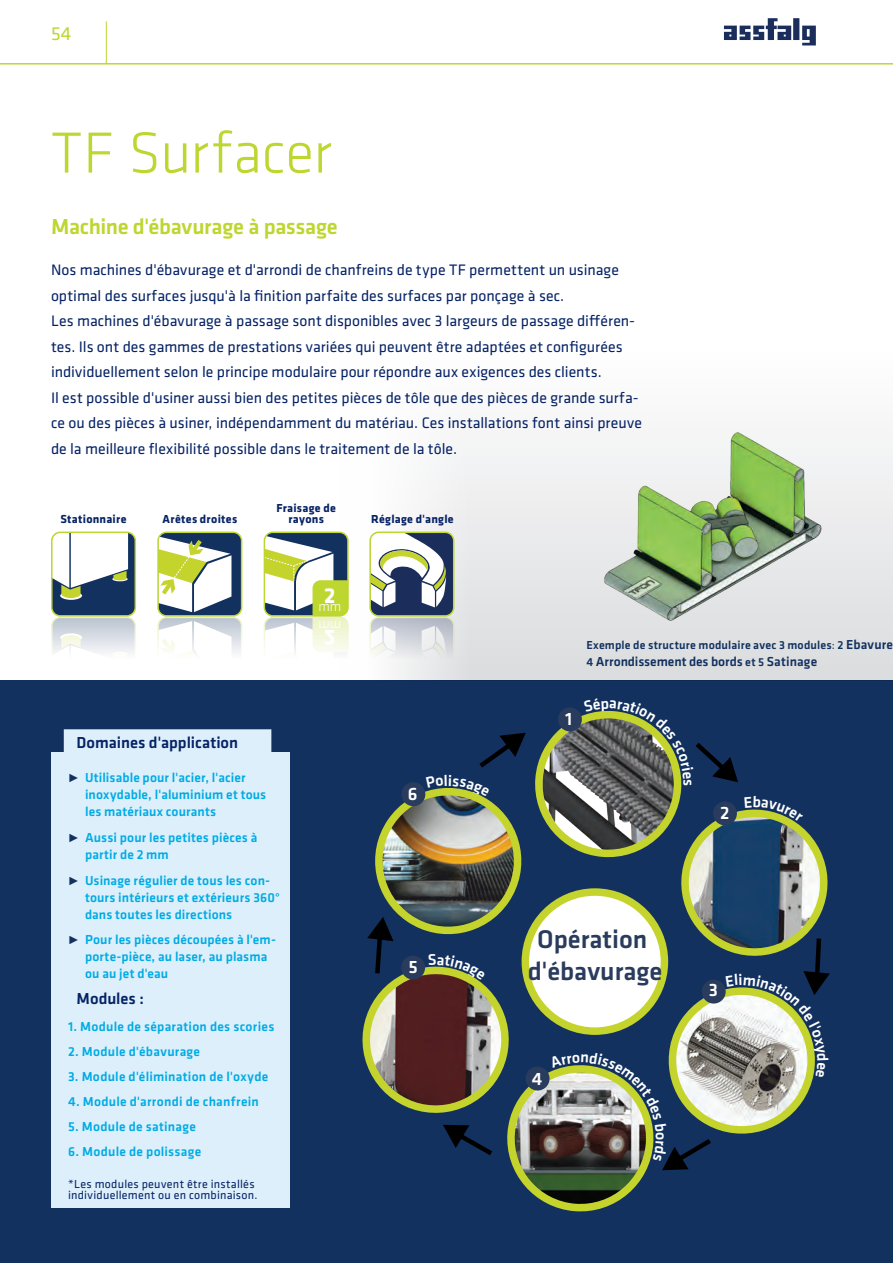
<style>
.page{position:relative;width:893px;height:1263px;background:#fff}
.page>*{position:absolute;margin:0;border:0;box-sizing:border-box;transform-origin:0 0}
.t1{font:300 60px "Klavika";letter-spacing:-.005em;color:#bed630}
.t2{font:500 26.55px/32px "Klavika";color:#2a3c5d;text-align:center}
.t3{font:500 22.5px "Klavika";letter-spacing:-.015em;color:#bed630}
.t4{font:19.5px "Klavika";color:#bed630}
.t5{font:500 18.6px "Klavika";color:#fff}
.t6{font:500 16.5px "Klavika";color:#052265}
.t7{font:15.75px/25.5px "Klavika";color:#052265}
.t8{font:300 13.95px "Klavika";color:#fff}
.t9{font:500 13.5px/17px "Klavika";letter-spacing:.01em;color:#00abe5}
.t10{font:500 13.5px "Klavika";color:#12315f}
.t11{font:12px/11.2px "Klavika";letter-spacing:.02em;color:#052265}
.t12{font:700 12px/11.2px "Klavika";letter-spacing:.025em;color:#052265;text-align:center}
.t13{font:500 12px "Klavika";letter-spacing:.015em;color:#12315f}
.s1{font-size:16.5px;color:#12315f}
.s2{font-weight:400}
.s3{font-size:13.5px}
.s4{font-size:12px}
</style>
<div class="page">
<div style="left:0;top:680px;width:893px;height:583px;background:#12315f"></div>
<div style="left:51px;top:753px;width:238px;height:455px;background:#dceffa"></div>
<div style="left:340px;top:349px;width:553px;height:331px;background:linear-gradient(to bottom,#fff,#dbdcdf)"></div>
<hr style="left:0;top:63px;width:893px;height:2px;background:#bed630">
<img style="left:724px;top:18px;width:92px;height:28px">
<hr style="left:106px;top:21px;width:1px;height:43px;background:#bed630">
<img style="left:870px;top:64px;width:23px;height:583px">
<img style="left:592px;top:429px;width:244px;height:103px">
<div style="left:52px;top:532px;width:83px;height:84px;background:#12315f;border-radius:9px"></div>
<svg style="left:60px;top:592px;width:22px;height:8px"></svg>
<svg style="left:54px;top:534px;width:74px;height:64px"></svg>
<div style="left:51px;top:531px;width:85px;height:86px;border:2px solid #bed630;border-radius:9px"></div>
<svg style="left:52px;top:617px;width:83px;height:84px"></svg>
<svg style="left:60px;top:633px;width:22px;height:8px"></svg>
<svg style="left:54px;top:635px;width:74px;height:64px"></svg>
<div style="left:51px;top:617px;width:85px;height:85px;border:2px solid #bed630;border-radius:9px"></div>
<div style="left:158px;top:532px;width:84px;height:84px;background:#12315f;border-radius:9px"></div>
<svg style="left:160px;top:535px;width:71px;height:77px"></svg>
<div style="left:157px;top:531px;width:85px;height:86px;border:2px solid #bed630;border-radius:9px"></div>
<svg style="left:158px;top:617px;width:84px;height:84px"></svg>
<svg style="left:160px;top:621px;width:71px;height:77px"></svg>
<div style="left:157px;top:617px;width:85px;height:85px;border:2px solid #bed630;border-radius:9px"></div>
<div style="left:64px;top:729px;width:207px;height:24px;background:#dceffa"></div>
<svg style="left:264px;top:532px;width:579px;height:679px"></svg>
<p class="t4" style="left:51px;top:23px;width:22px">54</p>
<h1 class="t1" style="left:51px;top:120px;width:283px">TF Surfacer</h1>
<h3 class="t3" style="left:51px;top:214px;width:288px">Machine d'ébavurage à passage</h3>
<p class="t7" style="left:51px;top:258px;width:592px">Nos machines d'ébavurage et d'arrondi de chanfreins de type TF permettent un usinage optimal des surfaces jusqu'à la finition parfaite des surfaces par ponçage à sec.<br>Les machines d'ébavurage à passage sont disponibles avec 3 largeurs de passage différen&shy;tes. Ils ont des gammes de prestations variées qui peuvent être adaptées et configurées individuellement selon le principe modulaire pour répondre aux exigences des clients.<br>Il est possible d'usiner aussi bien des petites pièces de tôle que des pièces de grande surfa&shy;ce ou des pièces à usiner, indépendamment du matériau. Ces installations font ainsi preuve de la meilleure flexibilité possible dans le traitement de la tôle.</p>
<p class="t12" style="left:276px;top:502px;width:61px">Fraisage de rayons</p>
<p class="t12" style="left:61px;top:514px;width:67px">Stationnaire</p>
<p class="t12" style="left:162px;top:514px;width:76px">Arêtes droites</p>
<p class="t12" style="left:371px;top:514px;width:84px">Réglage d'angle</p>
<p class="t8" style="left:318px;top:599px;width:24px"><sup>2</sup>m m</p>
<p class="t6" style="left:77px;top:734px;width:163px">Domaines d'application</p>
<p class="t9" style="left:85px;top:770px;width:183px;text-indent:-17px"><span class="s1">˭</span> Utilisable pour l'acier, l'acier inoxydable, l'aluminium et tous les matériaux courants</p>
<p class="t9" style="left:85px;top:829px;width:174px;text-indent:-17px"><span class="s1">˭</span> Aussi pour les petites pièces à partir de 2 mm</p>
<p class="t9" style="left:85px;top:872px;width:197px;text-indent:-17px"><span class="s1">˭</span> Usinage régulier de tous les con&shy;tours intérieurs et extérieurs 360° dans toutes les directions</p>
<p class="t9" style="left:85px;top:931px;width:192px;text-indent:-17px"><span class="s1">˭</span> Pour les pièces découpées à l'em&shy;porte-pièce, au laser, au plasma ou au jet d'eau</p>
<p class="t6" style="left:77px;top:989px;width:69px">Modules :</p>
<p class="t9" style="left:68px;top:1018px;width:208px">1. Module de séparation des scories</p>
<p class="t9" style="left:68px;top:1043px;width:134px">2. Module d'ébavurage</p>
<p class="t9" style="left:68px;top:1068px;width:202px">3. Module d'élimination de l'oxyde</p>
<p class="t9" style="left:68px;top:1093px;width:192px">4. Module d'arrondi de chanfrein</p>
<p class="t9" style="left:68px;top:1118px;width:129px">5. Module de satinage</p>
<p class="t9" style="left:68px;top:1143px;width:135px">6. Module de polissage</p>
<p class="t11" style="left:68px;top:1178px;width:191px">*Les modules peuvent être installés individuellement ou en combinaison.</p>
<p class="t5" style="left:408px;top:783px;width:11px">6</p>
<p class="t5" style="left:408px;top:957px;width:11px">5</p>
<p class="t13" style="left:586px;top:638px;width:308px">Exemple de structure modulaire avec 3 modules<span class="s2">:</span> 2 <span class="s3">Ebavure</span></p>
<p class="t10" style="left:586px;top:654px;width:232px"><span class="s4">4</span> Arrondissement des bords <span class="s4">et 5</span> Satinage</p>
<p class="t5" style="left:565px;top:709px;width:9px">1</p>
<p class="t5" style="left:720px;top:802px;width:11px">2</p>
<h2 class="t2" style="left:528px;top:924px;width:136px">Opération d'ébavurage</h2>
<p class="t5" style="left:532px;top:1068px;width:12px">4</p>
<p class="t5" style="left:709px;top:980px;width:11px">3</p>
</div>
